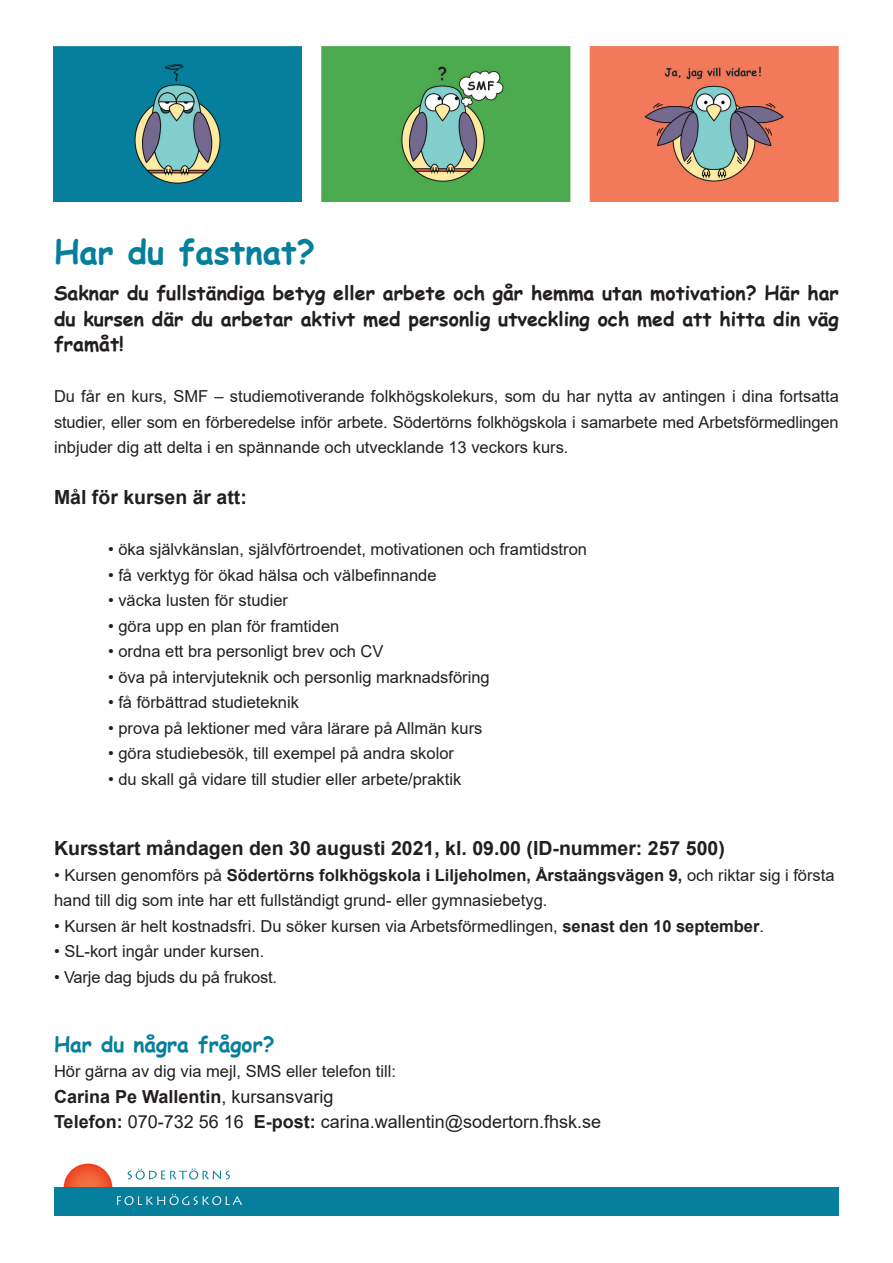
<style>
.page{position:relative;width:893px;height:1263px;background:#fff}
.page>*{position:absolute;margin:0;border:0;box-sizing:border-box;transform-origin:0 0}
.t1{font:700 33px "Comic Sans MS";color:#057f9c}
.t2{font:700 21px "Comic Sans MS";color:#057f9c}
.t3{font:700 19.5px/25.5px "Comic Sans MS";color:#231f20;text-align:justify}
.t4{font:700 19.5px "Arial";color:#231f20}
.t5{font:18px "Arial";color:#231f20}
.t6{font:700 18px "Arial";color:#231f20}
.t7{font:16.5px/25.5px "Arial";color:#231f20;text-align:justify}
.s1{font-weight:700}
.s2{font-weight:400}
</style>
<div class="page">
<img style="left:64px;top:1163px;width:48px;height:24px">
<div style="left:54px;top:1187px;width:785px;height:28px;background:#057f9c"></div>
<svg style="left:128px;top:1168px;width:102px;height:11px"></svg>
<svg style="left:117px;top:1194px;width:125px;height:11px"></svg>
<img style="left:54px;top:47px;width:785px;height:154px">
<p class="t1" style="left:54px;top:228px;width:263px">Har du fastnat?</p>
<p class="t3" style="left:54px;top:280px;width:786px">Saknar du fullständiga betyg eller arbete och går hemma utan motivation? Här har du kursen där du arbetar aktivt med personlig utveckling och med att hitta din väg framåt!</p>
<p class="t7" style="left:54px;top:384px;width:786px">Du får en kurs, SMF – studiemotiverande folkhögskolekurs, som du har nytta av antingen i dina fortsatta studier, eller som en förberedelse inför arbete. Södertörns folkhögskola i samarbete med Arbetsförmedlingen inbjuder dig att delta i en spännande och utvecklande 13 veckors kurs.</p>
<p class="t4" style="left:54px;top:484px;width:194px">Mål för kursen är att:</p>
<p class="t7" style="left:108px;top:537px;width:480px">• öka självkänslan, självförtroendet, motivationen och framtidstron</p>
<p class="t7" style="left:108px;top:562px;width:330px">• få verktyg för ökad hälsa och välbefinnande</p>
<p class="t7" style="left:108px;top:588px;width:182px">• väcka lusten för studier</p>
<p class="t7" style="left:108px;top:613px;width:233px">• göra upp en plan för framtiden</p>
<p class="t7" style="left:108px;top:639px;width:277px">• ordna ett bra personligt brev och CV</p>
<p class="t7" style="left:108px;top:664px;width:383px">• öva på intervjuteknik och personlig marknadsföring</p>
<p class="t7" style="left:108px;top:690px;width:193px">• få förbättrad studieteknik</p>
<p class="t7" style="left:108px;top:715px;width:376px">• prova på lektioner med våra lärare på Allmän kurs</p>
<p class="t7" style="left:108px;top:741px;width:348px">• göra studiebesök, till exempel på andra skolor</p>
<p class="t7" style="left:108px;top:766px;width:355px">• du skall gå vidare till studier eller arbete/praktik</p>
<p class="t4" style="left:54px;top:835px;width:672px">Kursstart måndagen den 30 augusti 2021, kl. 09.00 (ID-nummer: 257 500)</p>
<p class="t7" style="left:54px;top:862px;width:782px">• Kursen genomförs på <span class="s1">Södertörns folkhögskola i Liljeholmen, Årstaängsvägen 9,</span> och riktar sig i första hand till dig som inte har ett fullständigt grund- eller gymnasiebetyg.</p>
<p class="t7" style="left:54px;top:913px;width:712px">• Kursen är helt kostnadsfri. Du söker kursen via Arbetsförmedlingen, <span class="s1">senast den 10 september</span>.</p>
<p class="t7" style="left:54px;top:939px;width:212px">• SL-kort ingår under kursen.</p>
<p class="t7" style="left:54px;top:964px;width:225px">• Varje dag bjuds du på frukost.</p>
<p class="t2" style="left:54px;top:1029px;width:222px">Har du några frågor?</p>
<p class="t7" style="left:54px;top:1059px;width:344px">Hör gärna av dig via mejl, SMS eller telefon till:</p>
<p class="t6" style="left:54px;top:1084px;width:281px">Carina Pe Wallentin<span class="s2">, kursansvarig</span></p>
<p class="t5" style="left:54px;top:1109px;width:549px"><span class="s1">Telefon:</span> 070-732 56 16 <span class="s1">E-post:</span> carina.wallentin@sodertorn.fhsk.se</p>
</div>
